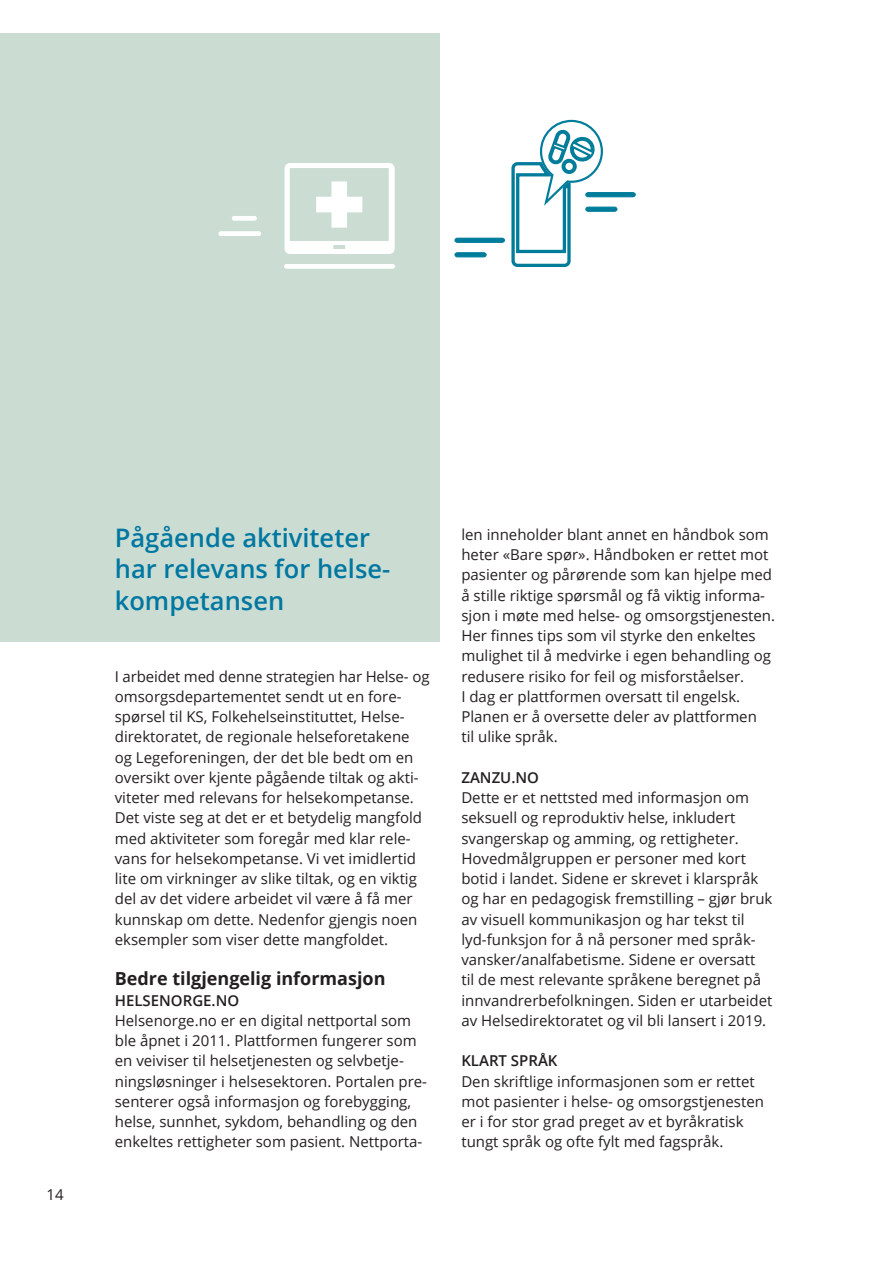
<style>
.page{position:relative;width:893px;height:1263px;background:#fff}
.page>*{position:absolute;margin:0;border:0;box-sizing:border-box;transform-origin:0 0}
.hovedtittel_H2{font:600 25.5px/31.5px "Open Sans";color:#0077a0}
.tittel_H3{font:700 18px "Open Sans";color:#231f20}
.brødtekst{font:15px/20.2px "Open Sans";color:#231f20}
.tittel_H4{font:600 15px "Open Sans";color:#231f20}
</style>
<div class="page">
<div style="left:0;top:33px;width:439px;height:608px;background:#cbddd3"></div>
<svg style="left:454px;top:119px;width:182px;height:148px"></svg>
<div style="left:563px;top:161px;width:12px;height:11px;border:2px solid #007c9b;border-radius:50%"></div>
<hr style="left:219px;top:232px;width:42px;height:3px;background:#fff;border-radius:2px">
<div style="left:218px;top:231px;width:43px;height:5px;border:1px solid #fff;border-radius:2px"></div>
<hr style="left:232px;top:216px;width:24px;height:4px;background:#fff;border-radius:2px">
<div style="left:232px;top:216px;width:25px;height:5px;border:1px solid #fff;border-radius:2px"></div>
<svg style="left:285px;top:163px;width:110px;height:91px"></svg>
<svg style="left:284px;top:264px;width:111px;height:5px"></svg>
<p class="brødtekst" style="left:47px;top:1184px;width:19px">14</p>
<h3 class="hovedtittel_H2" style="left:115px;top:521px;width:277px">Pågående aktiviteter har relevans for helse&shy;kompetansen</h3>
<p class="brødtekst" style="left:115px;top:665px;width:316px">I arbeidet med denne strategien har Helse- og omsorgsdepartementet sendt ut en fore&shy;spørsel til KS, Folkehelseinstituttet, Helse&shy;direktoratet, de regionale helseforetakene og Legeforeningen, der det ble bedt om en oversikt over kjente pågående tiltak og akti&shy;viteter med relevans for helsekompetanse.<br>Det viste seg at det er et betydelig mangfold med aktiviteter som foregår med klar rele&shy;vans for helsekompetanse. Vi vet imidlertid lite om virkninger av slike tiltak, og en viktig del av det videre arbeidet vil være å få mer kunnskap om dette. Nedenfor gjengis noen eksempler som viser dette mangfoldet.</p>
<h4 class="tittel_H3" style="left:115px;top:966px;width:272px">Bedre tilgjengelig informasjon</h4>
<h5 class="tittel_H4" style="left:115px;top:990px;width:126px">HELSENORGE.NO</h5>
<p class="brødtekst" style="left:115px;top:1010px;width:314px">Helsenorge.no er en digital nettportal som ble åpnet i 2011. Plattformen fungerer som en veiviser til helsetjenesten og selvbetje&shy;ningsløsninger i helsesektoren. Portalen pre&shy;senterer også informasjon og forebygging, helse, sunnhet, sykdom, behandling og den enkeltes rettigheter som pasient. Nettporta-</p>
<p class="brødtekst" style="left:461px;top:524px;width:315px">len inneholder blant annet en håndbok som heter «Bare spør». Håndboken er rettet mot pasienter og pårørende som kan hjelpe med å stille riktige spørsmål og få viktig informa&shy;sjon i møte med helse- og omsorgstjenesten.<br>Her finnes tips som vil styrke den enkeltes mulighet til å medvirke i egen behandling og redusere risiko for feil og misforståelser.<br>I dag er plattformen oversatt til engelsk.<br>Planen er å oversette deler av plattformen<br>til ulike språk.</p>
<h5 class="tittel_H4" style="left:461px;top:767px;width:79px">ZANZU.NO</h5>
<p class="brødtekst" style="left:461px;top:787px;width:313px">Dette er et nettsted med informasjon om seksuell og reproduktiv helse, inkludert svangerskap og amming, og rettigheter.<br>Hovedmålgruppen er personer med kort botid i landet. Sidene er skrevet i klarspråk og har en pedagogisk fremstilling – gjør bruk av visuell kommunikasjon og har tekst til lyd-funksjon for å nå personer med språk&shy;vansker/analfabetisme. Sidene er oversatt<br>til de mest relevante språkene beregnet på innvandrerbefolkningen. Siden er utarbeidet av Helsedirektoratet og vil bli lansert i 2019.</p>
<h5 class="tittel_H4" style="left:461px;top:1050px;width:98px">KLART SPRÅK</h5>
<p class="brødtekst" style="left:461px;top:1070px;width:304px">Den skriftlige informasjonen som er rettet mot pasienter i helse- og omsorgstjenesten er i for stor grad preget av et byråkratisk tungt språk og ofte fylt med fagspråk.</p>
</div>
